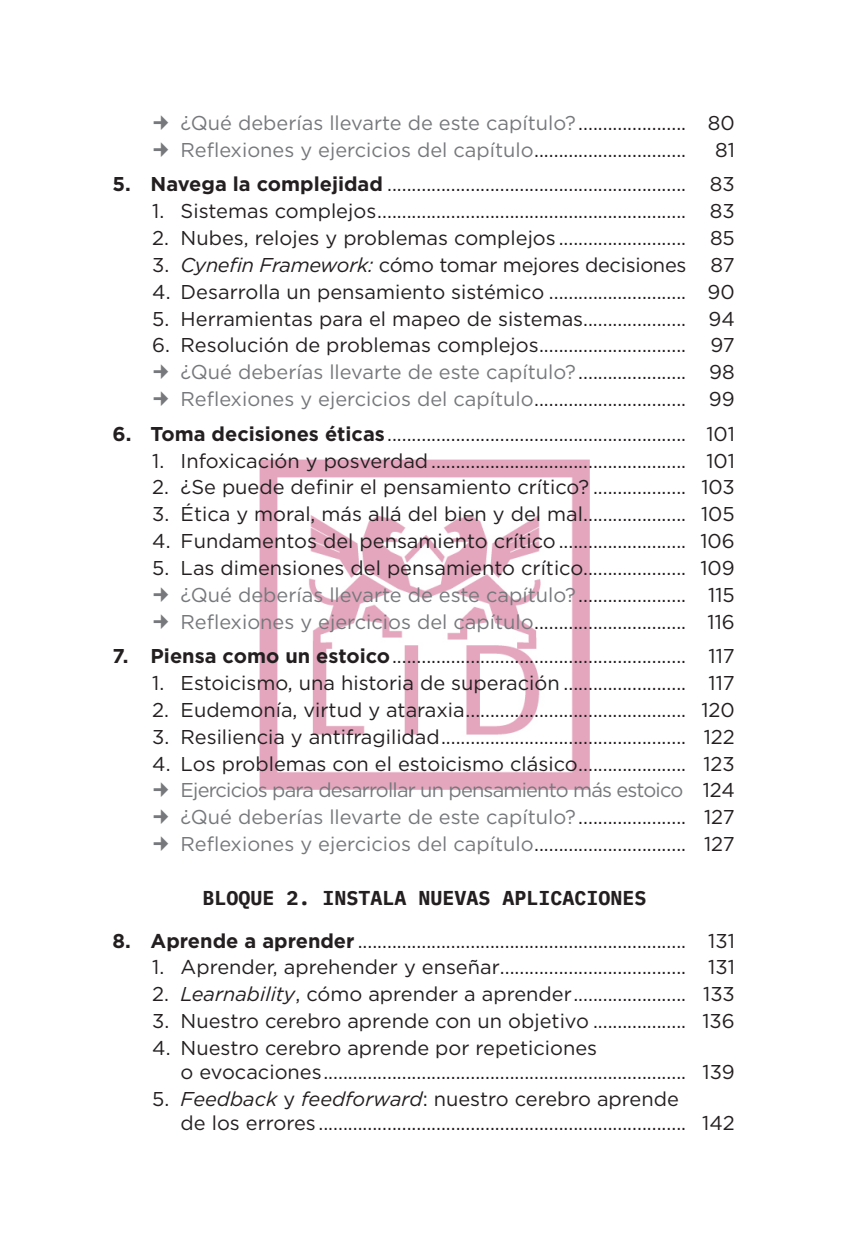
<style>
.page{position:relative;width:849px;height:1245px;background:#fff}
.page>*{position:absolute;margin:0;border:0;box-sizing:border-box;transform-origin:0 0}
.t1{font:20px/26.8px "Gotham";color:#231f20;text-align:justify}
.t2{font:20px/26.8px "Gotham";color:#76787b}
.t3{font:700 20px "IBM Plex Mono";color:#231f20}
.s1{color:#231f20}
.s2{font-weight:700}
.s3{font-style:italic}
.s4{color:#76787b}
</style>
<div class="page">
<img style="left:259px;top:459px;width:331px;height:330px">
<p class="t2" style="left:181px;top:109px;width:555px">¿Qué deberías llevarte de este capítulo?<span class="s1">...................... 80<br></span>Reflexiones y ejercicios del capítulo<span class="s1">...............................</span></p>
<p class="t1" style="left:715px;top:136px;width:21px">81</p>
<p class="t1" style="left:113px;top:170px;width:623px"><span class="s2">5. Navega la complejidad</span> ............................................................. 83</p>
<p class="t1" style="left:152px;top:197px;width:584px">1. Sistemas complejos............................................................... 83</p>
<p class="t1" style="left:152px;top:224px;width:584px">2. Nubes, relojes y problemas complejos .......................... 85</p>
<p class="t1" style="left:152px;top:251px;width:584px">3. <span class="s3">Cynefin Framework:</span> cómo tomar mejores decisiones 87</p>
<p class="t1" style="left:152px;top:278px;width:584px">4. Desarrolla un pensamiento sistémico ............................ 90</p>
<p class="t1" style="left:152px;top:305px;width:584px">5. Herramientas para el mapeo de sistemas..................... 94</p>
<p class="t1" style="left:181px;top:331px;width:555px;text-indent:-28px">6. Resolución de problemas complejos.............................. 97 <span class="s4">¿Qué deberías llevarte de este capítulo?</span>...................... 98<br><span class="s4">Reflexiones y ejercicios del capítulo</span>............................... 99</p>
<p class="t1" style="left:113px;top:420px;width:623px"><span class="s2">6. Toma decisiones éticas</span>............................................................. 101</p>
<p class="t1" style="left:152px;top:446px;width:584px">1. Infoxicación y posverdad.................................................... 101</p>
<p class="t1" style="left:152px;top:473px;width:584px">2. ¿Se puede definir el pensamiento crítico? ................... 103</p>
<p class="t1" style="left:152px;top:500px;width:584px">3. Ética y moral, más allá del bien y del mal..................... 105</p>
<p class="t1" style="left:152px;top:527px;width:584px">4. Fundamentos del pensamiento crítico.......................... 106</p>
<p class="t1" style="left:181px;top:554px;width:555px;text-indent:-28px">5. Las dimensiones del pensamiento crítico..................... 109 <span class="s4">¿Qué deberías llevarte de este capítulo?</span>...................... 115<br><span class="s4">Reflexiones y ejercicios del capítulo</span>............................... 116</p>
<p class="t1" style="left:113px;top:642px;width:623px"><span class="s2">7. Piensa como un estoico</span>............................................................ 117</p>
<p class="t1" style="left:152px;top:669px;width:584px">1. Estoicismo, una historia de superación ......................... 117</p>
<p class="t1" style="left:152px;top:696px;width:584px">2. Eudemonía, virtud y ataraxia............................................. 120</p>
<p class="t1" style="left:152px;top:722px;width:584px">3. Resiliencia y antifragilidad.................................................. 122</p>
<p class="t1" style="left:181px;top:749px;width:555px;text-indent:-28px">4. Los problemas con el estoicismo clásico...................... 123<br><span class="s4">Ejercicios para desarrollar un pensamiento más estoico</span> 124 <span class="s4">¿Qué deberías llevarte de este capítulo?</span>...................... 127<br><span class="s4">Reflexiones y ejercicios del capítulo</span>............................... 127</p>
<p class="t3" style="left:202px;top:884px;width:446px">BLOQUE 2. INSTALA NUEVAS APLICACIONES</p>
<p class="t1" style="left:113px;top:926px;width:623px"><span class="s2">8. Aprende a aprender</span> ................................................................... 131</p>
<p class="t1" style="left:152px;top:953px;width:584px">1. Aprender, aprehender y enseñar...................................... 131</p>
<p class="t1" style="left:152px;top:980px;width:584px">2. <span class="s3">Learnability</span>, cómo aprender a aprender....................... 133</p>
<p class="t1" style="left:152px;top:1007px;width:584px">3. Nuestro cerebro aprende con un objetivo ................... 136</p>
<p class="t1" style="left:181px;top:1035px;width:555px;line-height:24px;text-indent:-28px">4. Nuestro cerebro aprende por repeticiones<br>o evocaciones.......................................................................... 139</p>
<p class="t1" style="left:181px;top:1086px;width:555px;line-height:24px;text-indent:-28px">5. <span class="s3">Feedback</span> y <span class="s3">feedforward</span>: nuestro cerebro aprende<br>de los errores ........................................................................... 142</p>
</div>
